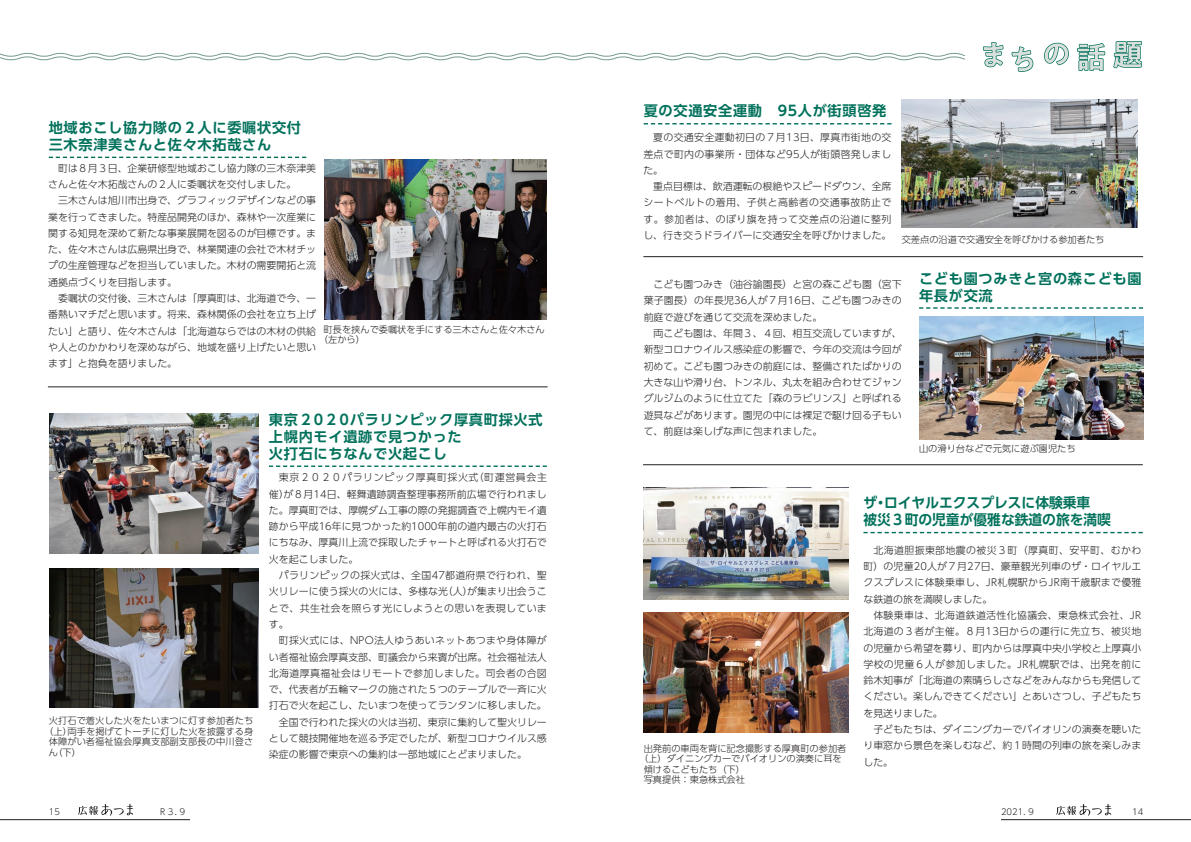
<style>
.page{position:relative;width:1191px;height:842px;background:#fff}
.page>*{position:absolute;margin:0;border:0;box-sizing:border-box;transform-origin:0 0}
.t1{font:700 14.2px/17px "UD Shin Go Pr 6 De";letter-spacing:.05em;color:#01715b}
.t2{font:700 14.2px/17px "UD Shin Go Pr 6 De";color:#01715b}
.t3{font:300 9.9px/16.3px "UD Shin Go Pr 6";color:#231f20;text-align:justify}
.t4{font:300 9.9px/16.3px "UD Shin Go Pr 6";letter-spacing:.04em;color:#231f20}
.t5{font:300 9.9px/16.3px "UD Shin Go Pr 6";letter-spacing:.025em;color:#231f20;text-align:right}
.t6{font:300 9.2px/10.6px "UD Shin Go Pr 6";color:#231f20}
.t7{font:300 8.5px "UD Shin Go Pr 6";color:#231f20}
</style>
<div class="page">
<hr style="left:0;top:819px;width:190px;height:1px;background:#231f20">
<hr style="left:1001px;top:819px;width:190px;height:1px;background:#231f20">
<svg style="left:1055px;top:803px;width:57px;height:18px"></svg>
<svg style="left:77px;top:803px;width:57px;height:18px"></svg>
<svg style="left:643px;top:123px;width:248px;height:1px"></svg>
<svg style="left:919px;top:307px;width:224px;height:2px"></svg>
<hr style="left:643px;top:256px;width:500px;height:1px;background:#231f20">
<hr style="left:643px;top:464px;width:499px;height:1px;background:#231f20">
<svg style="left:863px;top:532px;width:279px;height:1px"></svg>
<svg style="left:983px;top:42px;width:21px;height:26px"></svg>
<svg style="left:1011px;top:46px;width:23px;height:27px"></svg>
<svg style="left:1044px;top:42px;width:25px;height:24px"></svg>
<svg style="left:1077px;top:43px;width:29px;height:28px"></svg>
<svg style="left:1113px;top:41px;width:29px;height:28px"></svg>
<svg style="left:0;top:53px;width:964px;height:7px"></svg>
<hr style="left:48px;top:387px;width:499px;height:1px;background:#231f20">
<svg style="left:49px;top:157px;width:257px;height:1px"></svg>
<svg style="left:269px;top:465px;width:278px;height:2px"></svg>
<img style="left:643px;top:487px;width:206px;height:113px">
<img style="left:643px;top:612px;width:206px;height:120px">
<img style="left:901px;top:100px;width:236px;height:127px">
<img style="left:919px;top:317px;width:224px;height:123px">
<img style="left:324px;top:160px;width:223px;height:160px">
<img style="left:49px;top:413px;width:210px;height:140px">
<img style="left:49px;top:568px;width:210px;height:140px">
<h1 class="t1" style="left:49px;top:119px;width:254px">地域おこし協力隊の２人に委嘱状交付三木奈津美さんと佐々木拓哉さん</h1>
<p class="t3" style="left:48px;top:159px;width:269px;text-indent:10px">町は８月３日、企業研修型地域おこし協力隊の三木奈津美さんと佐々木拓哉さんの２人に委嘱状を交付しました。</p>
<p class="t3" style="left:48px;top:192px;width:269px;text-indent:10px">三木さんは旭川市出身で、グラフィックデザインなどの事業を行ってきました。特産品開発のほか、森林や一次産業に関する知見を深めて新たな事業展開を図るのが目標です。また、佐々木さんは広島県出身で、林業関連の会社で木材チップの生産管理などを担当していました。木材の需要開拓と流通拠点づくりを目指します。</p>
<p class="t3" style="left:48px;top:290px;width:269px;text-indent:10px">委嘱状の交付後、三木さんは「厚真町は、北海道で今、一番熱いマチだと思います。将来、森林関係の会社を立ち上げたい」と語り、佐々木さんは「北海道ならではの木材の供給や人とのかかわりを深めながら、地域を盛り上げたいと思います」と抱負を語りました。</p>
<p class="t6" style="left:319px;top:324px;width:227px;text-indent:5px">町長を挟んで委嘱状を手にする三木さんと佐々木さん（左から(</p>
<p class="t6" style="left:49px;top:715px;width:206px;text-align:right">火打石で着火した火をたいまつに灯す参加者たち両手を掲げてトーチに灯した火を披露する身</p>
<p class="t6" style="left:49px;top:725px;width:206px;text-indent:-5px">（上）<br>体障がい者福祉協会厚真支部副支部長の中川登さ（ん下(</p>
<h1 class="t1" style="left:269px;top:411px;width:275px">東京２０２０パラリンピック厚真町採火式上幌内モイ遺跡で見つかった<br>火打石にちなんで火起こし</h1>
<p class="t3" style="left:269px;top:469px;width:279px;text-align:left;text-indent:10px">東京２０２０パラリンピック厚真町採火式<br>催が）８月14日、軽舞遺跡調査整理事務所前広場で行われました。厚真町では、厚幌ダム工事の際の発掘調査で上幌内モイ遺跡から平成16年に見つかった約1000年前の道内最古の火打石にちなみ、厚真川上流で採取したチャートと呼ばれる火打石で火を起こしました。</p>
<p class="t5" style="left:279px;top:567px;width:269px">パラリンピックの採火式は、全国47都道府県で行われ、聖が集まり出会うこ</p>
<p class="t3" style="left:474px;top:469px;width:75px">（町運営員会主</p>
<p class="t3" style="left:443px;top:583px;width:31px">（人）</p>
<p class="t4" style="left:269px;top:583px;width:279px">火リレーに使う採火の火には、多様な光<br>とで、共生社会を照らす光にしようとの思いを表現しています。</p>
<p class="t5" style="left:279px;top:632px;width:269px">町採火式には、NPO法人ゆうあいネットあつまや身体障が</p>
<p class="t3" style="left:269px;top:648px;width:279px">い者福祉協会厚真支部、町議会から来賓が出席。社会福祉法人</p>
<p class="t4" style="left:269px;top:665px;width:279px">北海道厚真福祉会はリモートで参加しました。司会者の合図</p>
<p class="t3" style="left:269px;top:681px;width:279px">で、代表者が五輪マークの施された５つのテーブルで一斉に火</p>
<p class="t3" style="left:269px;top:697px;width:279px">打石で火を起こし、たいまつを使ってランタンに移しました。</p>
<p class="t3" style="left:279px;top:713px;width:269px">全国で行われた採火の火は当初、東京に集約して聖火リレー</p>
<p class="t3" style="left:269px;top:730px;width:279px">として競技開催地を巡る予定でしたが、新型コロナウイルス感</p>
<p class="t3" style="left:269px;top:746px;width:259px">染症の影響で東京への集約は一部地域にとどまりました。</p>
<p class="t7" style="left:49px;top:805px;width:13px">15</p>
<p class="t7" style="left:160px;top:805px;width:28px">R３.９</p>
<h1 class="t1" style="left:643px;top:102px;width:244px">夏の交通安全運動　95人が街頭啓発</h1>
<p class="t3" style="left:643px;top:129px;width:250px;text-indent:10px">夏の交通安全運動初日の７月13日、厚真市街地の交差点で町内の事業所・団体など95人が街頭啓発しました。</p>
<p class="t3" style="left:643px;top:178px;width:250px;text-indent:10px">重点目標は、飲酒運転の根絶やスピードダウン、全席シートベルトの着用、子供と高齢者の交通事故防止です。参加者は、のぼり旗を持って交差点の沿道に整列し、行き交うドライバーに交通安全を呼びかけました。</p>
<p class="t6" style="left:901px;top:234px;width:204px">交差点の沿道で交通安全を呼びかける参加者たち</p>
<p class="t3" style="left:643px;top:276px;width:259px;text-indent:10px">こども園つみき（油谷諭園長）と宮の森こども園（宮下葉子園長）の年長児36人が７月16日、こども園つみきの前庭で遊びを通じて交流を深めました。</p>
<p class="t3" style="left:643px;top:325px;width:259px;text-indent:10px">両こども園は、年間３、４回、相互交流していますが、新型コロナウイルス感染症の影響で、今年の交流は今回が初めて。こども園つみきの前庭には、整備されたばかりの大きな山や滑り台、トンネル、丸太を組み合わせてジャングルジムのように仕立てた「森のラビリンス」と呼ばれる遊具などがあります。園児の中には裸足で駆け回る子もいて、前庭は楽しげな声に包まれました。</p>
<h1 class="t1" style="left:919px;top:269px;width:224px">こども園つみきと宮の森こども園年長が交流</h1>
<p class="t6" style="left:919px;top:442px;width:158px">山の滑り台などで元気に遊ぶ園児たち</p>
<p class="t6" style="left:643px;top:742px;width:204px">出発前の車両を背に記念撮影する厚真町の参加者</p>
<p class="t6" style="left:639px;top:753px;width:204px">（上）ダイニングカーでバイオリンの演奏に耳を</p>
<p class="t6" style="left:643px;top:764px;width:103px">傾けるこどもたち（下(</p>
<p class="t6" style="left:643px;top:774px;width:103px">写真提供：東急株式会社</p>
<h1 class="t2" style="left:863px;top:494px;width:249px">ザ<br>被災３町の児童が優雅な鉄道の旅を満喫</h1>
<h1 class="t2" style="left:884px;top:494px;width:208px">ロイヤルエクスプレスに体験乗車</h1>
<h1 class="t1" style="left:873px;top:494px;width:15px">・</h1>
<p class="t3" style="left:863px;top:541px;width:279px;text-indent:10px">北海道胆振東部地震の被災３町（厚真町、安平町、むかわ町）の児童20人が７月27日、豪華観光列車のザ・ロイヤルエクスプレスに体験乗車し、JR札幌駅からJR南千歳駅まで優雅な鉄道の旅を満喫しました。</p>
<p class="t3" style="left:863px;top:607px;width:279px;text-indent:10px">体験乗車は、北海道鉄道活性化協議会、東急株式会社、JR北海道の３者が主催。８月13日からの運行に先立ち、被災地の児童から希望を募り、町内からは厚真中央小学校と上厚真小学校の児童６人が参加しました。JR札幌駅では、出発を前に鈴木知事が「北海道の素晴らしさなどをみんなからも発信してください。楽しんできてください」とあいさつし、子どもたちを見送りました。</p>
<p class="t3" style="left:863px;top:721px;width:279px;text-indent:10px">子どもたちは、ダイニングカーでバイオリンの演奏を聴いたり車窓から景色を楽しむなど、約１時間の列車の旅を楽しみました。</p>
<p class="t7" style="left:1001px;top:805px;width:36px">2021.９</p>
<p class="t7" style="left:1132px;top:805px;width:13px">14</p>
</div>
